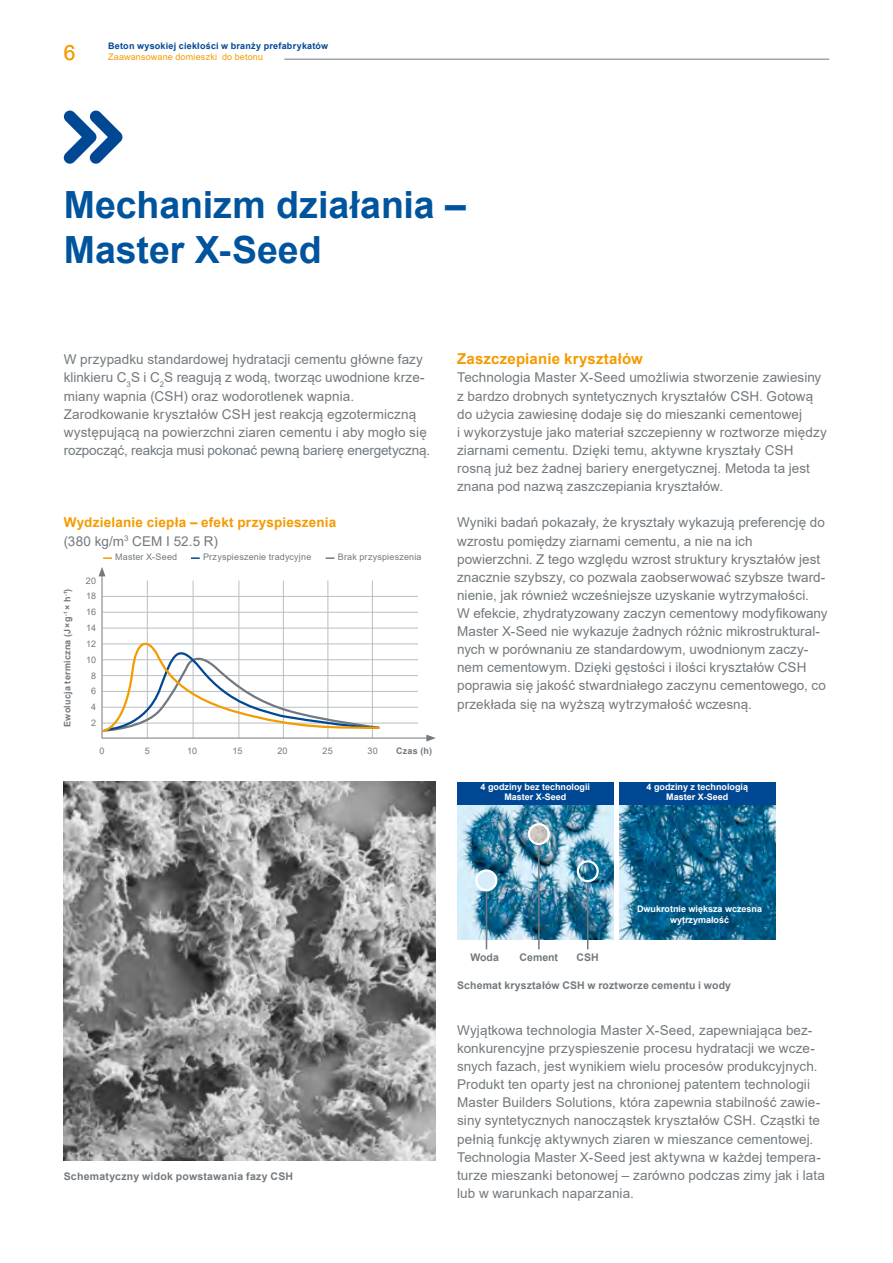
<style>
.page{position:relative;width:893px;height:1263px;background:#fff}
.page>*{position:absolute;margin:0;border:0;box-sizing:border-box;transform-origin:0 0}
.t1{font:700 37.5px/45px "Arial";color:#00549d}
.t2{font:21px "Arial";color:#f49b00}
.t3{font:700 15px "Arial";letter-spacing:.01em;color:#f49b00}
.t4{font:13.5px/18.1px "Arial";letter-spacing:.005em;color:#72797e}
.t5{font:700 13.5px/18.1px "Arial";letter-spacing:.015em;color:#f49b00}
.t6{font:700 10.5px "Arial";letter-spacing:.015em;color:#72797e}
.t7{font:700 9px/10.5px "Arial";color:#fff;text-align:center}
.t8{font:9px "Arial";letter-spacing:.02em;color:#72797e}
.t9{font:700 9px "Arial";letter-spacing:.025em;color:#004894}
.t10{font:700 9px "Arial";letter-spacing:.025em;color:#72797e}
.t11{font:9px "Arial";letter-spacing:.02em;color:#f49b00}
.s1{font-weight:400;color:#72797e}
</style>
<div class="page">
<img style="left:64px;top:781px;width:372px;height:379px">
<svg style="left:103px;top:557px;width:9px;height:2px"></svg>
<svg style="left:191px;top:557px;width:9px;height:2px"></svg>
<svg style="left:326px;top:557px;width:8px;height:2px"></svg>
<img style="left:619px;top:805px;width:156px;height:134px">
<img style="left:457px;top:805px;width:157px;height:134px">
<div style="left:457px;top:782px;width:157px;height:23px;background:#004894"></div>
<div style="left:619px;top:782px;width:156px;height:23px;background:#004894"></div>
<hr style="left:486px;top:890px;width:1px;height:59px;background:#72797e">
<div style="left:476px;top:870px;width:20px;height:20px;background:#d6edf9;border-radius:50%"></div>
<div style="left:475px;top:869px;width:22px;height:22px;border:2px solid #fff;border-radius:50%"></div>
<hr style="left:538px;top:844px;width:2px;height:105px;background:#72797e">
<hr style="left:587px;top:881px;width:1px;height:68px;background:#72797e">
<img style="left:578px;top:861px;width:20px;height:20px;border-radius:10px">
<div style="left:577px;top:860px;width:22px;height:22px;border:2px solid #fff;border-radius:50%"></div>
<img style="left:529px;top:824px;width:4px;height:20px">
<img style="left:529px;top:824px;width:20px;height:20px;border-radius:10px">
<div style="left:528px;top:823px;width:22px;height:22px;border:2px solid #fff;border-radius:50%"></div>
<svg style="left:101px;top:575px;width:326px;height:164px"></svg>
<svg style="left:99px;top:567px;width:6px;height:9px"></svg>
<svg style="left:426px;top:735px;width:10px;height:6px"></svg>
<svg style="left:64px;top:111px;width:58px;height:53px"></svg>
<hr style="left:108px;top:59px;width:721px;height:1px;background:#72797e">
<div style="left:108px;top:57px;width:176px;height:5px;background:#fff"></div>
<p class="t9" style="left:108px;top:40px;width:222px">Beton wysokiej ciekłości w branży prefabrykatów</p>
<h2 class="t2" style="left:64px;top:38px;width:13px">6</h2>
<p class="t11" style="left:108px;top:50px;width:157px">Zaawansowane domieszki do betonu</p>
<h1 class="t1" style="left:64px;top:182px;width:404px">Mechanizm działania –<br>Master X-Seed</h1>
<p class="t4" style="left:64px;top:350px;width:368px">W przypadku standardowej hydratacji cementu główne fazy klinkieru C<sub>3</sub>S i C<sub>2</sub>S reagują z wodą, tworząc uwodnione krze&shy;miany wapnia (CSH) oraz wodorotlenek wapnia.<br>Zarodkowanie kryształów CSH jest reakcją egzotermiczną występującą na powierzchni ziaren cementu i aby mogło się rozpocząć, reakcja musi pokonać pewną barierę energetyczną.</p>
<p class="t3" style="left:457px;top:348px;width:187px">Zaszczepianie kryształów</p>
<p class="t4" style="left:457px;top:368px;width:371px">Technologia Master X-Seed umożliwia stworzenie zawiesiny z bardzo drobnych syntetycznych kryształów CSH. Gotową do użycia zawiesinę dodaje się do mieszanki cementowej<br>i wykorzystuje jako materiał szczepienny w roztworze między ziarnami cementu. Dzięki temu, aktywne kryształy CSH rosną już bez żadnej bariery energetycznej. Metoda ta jest znana pod nazwą zaszczepiania kryształów.</p>
<p class="t4" style="left:457px;top:513px;width:372px">Wyniki badań pokazały, że kryształy wykazują preferencję do wzrostu pomiędzy ziarnami cementu, a nie na ich powierzchni. Z tego względu wzrost struktury kryształów jest znacznie szybszy, co pozwala zaobserwować szybsze tward&shy;nienie, jak również wcześniejsze uzyskanie wytrzymałości.<br>W efekcie, zhydratyzowany zaczyn cementowy modyfikowany Master X-Seed nie wykazuje żadnych różnic mikrostruktural&shy;nych w porównaniu ze standardowym, uwodnionym zaczy&shy;nem cementowym. Dzięki gęstości i ilości kryształów CSH poprawia się jakość stwardniałego zaczynu cementowego, co przekłada się na wyższą wytrzymałość wczesną.</p>
<p class="t5" style="left:64px;top:514px;width:274px">Wydzielanie ciepła – efekt przyspieszenia <span class="s1">(380 kg/m</span><sup>3</sup> <span class="s1">CEM I 52.5 R)</span></p>
<p class="t8" style="left:115px;top:551px;width:63px">Master X-Seed</p>
<p class="t8" style="left:203px;top:551px;width:110px">Przyspieszenie tradycyjne</p>
<p class="t8" style="left:338px;top:551px;width:85px">Brak przyspieszenia</p>
<p class="t8" style="left:86px;top:574px;width:12px">20</p>
<p class="t10" style="left:61px;top:727px;width:139px;rotate:-90deg">Ewolucja termiczna (J×g<sup>-1</sup> × h<sup>-1</sup>)</p>
<p class="t8" style="left:86px;top:590px;width:11px">18</p>
<p class="t8" style="left:86px;top:606px;width:11px">16</p>
<p class="t8" style="left:86px;top:622px;width:11px">14</p>
<p class="t8" style="left:86px;top:638px;width:11px">12</p>
<p class="t8" style="left:86px;top:653px;width:11px">10</p>
<p class="t8" style="left:91px;top:670px;width:7px">8</p>
<p class="t8" style="left:91px;top:685px;width:7px">6</p>
<p class="t8" style="left:91px;top:701px;width:7px">4</p>
<p class="t8" style="left:91px;top:717px;width:7px">2</p>
<p class="t8" style="left:100px;top:745px;width:7px">0</p>
<p class="t8" style="left:145px;top:745px;width:7px">5</p>
<p class="t8" style="left:187px;top:745px;width:11px">10</p>
<p class="t8" style="left:232px;top:745px;width:11px">15</p>
<p class="t8" style="left:277px;top:745px;width:12px">20</p>
<p class="t8" style="left:323px;top:745px;width:12px">25</p>
<p class="t8" style="left:368px;top:745px;width:12px">30</p>
<p class="t10" style="left:396px;top:745px;width:37px">Czas (h)</p>
<p class="t7" style="left:481px;top:781px;width:111px">4 godziny bez technologii<br>Master X-Seed</p>
<p class="t7" style="left:647px;top:781px;width:103px">4 godziny z technologią<br>Master X-Seed</p>
<p class="t6" style="left:64px;top:1169px;width:231px">Schematyczny widok powstawania fazy CSH</p>
<p class="t7" style="left:637px;top:904px;width:127px">Dwukrotnie większa wczesna wytrzymałość</p>
<p class="t6" style="left:470px;top:950px;width:30px">Woda</p>
<p class="t6" style="left:520px;top:950px;width:40px">Cement</p>
<p class="t6" style="left:577px;top:950px;width:24px">CSH</p>
<p class="t6" style="left:457px;top:978px;width:275px">Schemat kryształów CSH w roztworze cementu i wody</p>
<p class="t4" style="left:457px;top:1021px;width:369px">Wyjątkowa technologia Master X-Seed, zapewniająca bez&shy;konkurencyjne przyspieszenie procesu hydratacji we wcze&shy;snych fazach, jest wynikiem wielu procesów produkcyjnych.<br>Produkt ten oparty jest na chronionej patentem technologii Master Builders Solutions, która zapewnia stabilność zawie&shy;siny syntetycznych nanocząstek kryształów CSH. Cząstki te pełnią funkcję aktywnych ziaren w mieszance cementowej.<br>Technologia Master X-Seed jest aktywna w każdej tempera&shy;turze mieszanki betonowej – zarówno podczas zimy jak i lata lub w warunkach naparzania.</p>
</div>
